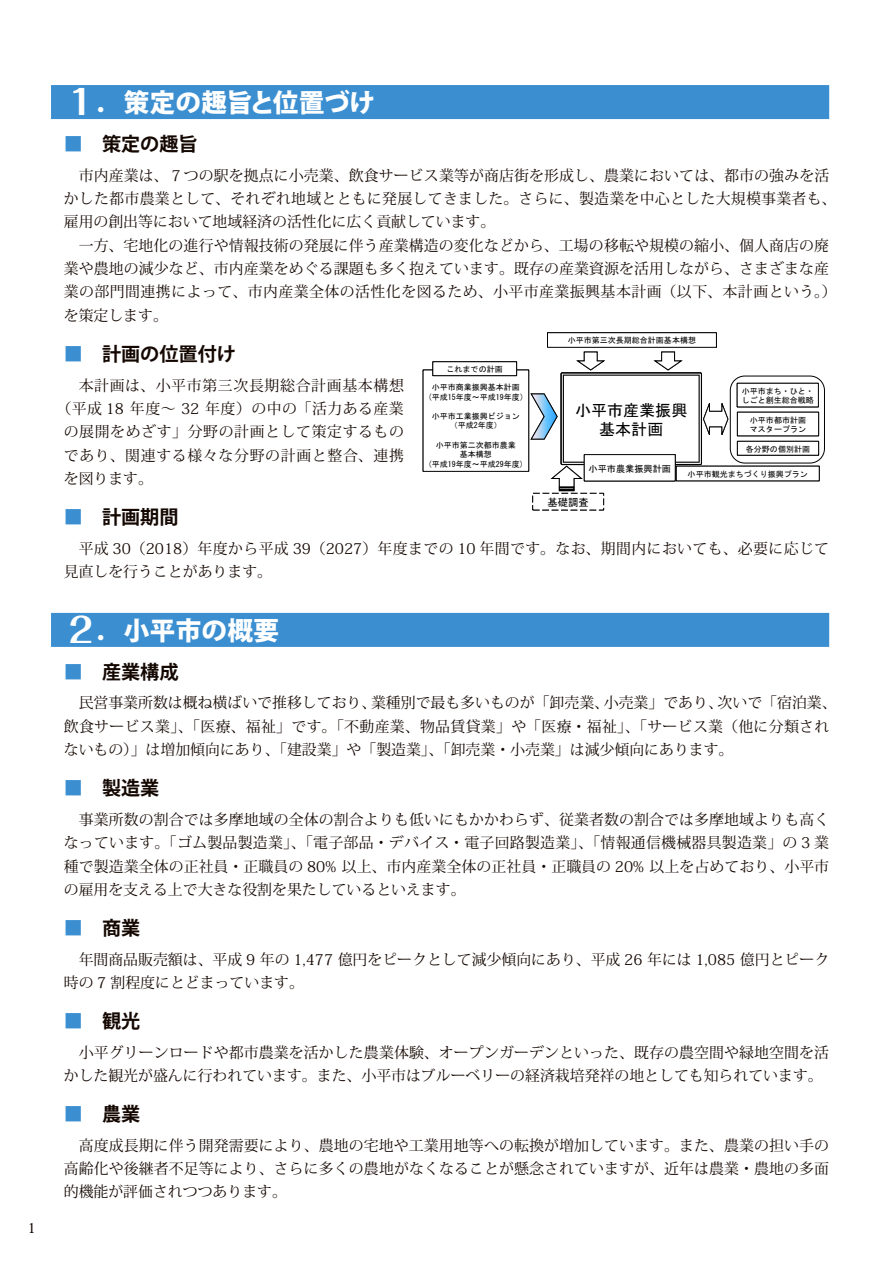
<style>
.page{position:relative;width:893px;height:1263px;background:#fff}
.page>*{position:absolute;margin:0;border:0;box-sizing:border-box;transform-origin:0 0}
.t1{font:800 25.5px "Koz Go Pro";letter-spacing:.01em;color:#fff}
.t2{font:700 19.2px "Koz Go Pro";color:#140700}
.t3{font:16.05px/19.2px "MS Gothic";color:#000;text-align:center}
.t4{font:14.85px/23.4px "Koz Min Pro";letter-spacing:.01em;color:#140700}
.t5{font:14.85px "Koz Min Pro";letter-spacing:.045em;color:#140700}
.t6{font:14.85px "Koz Min Pro";letter-spacing:.03em;color:#140700}
.t7{font:14.85px "Koz Min Pro";letter-spacing:.04em;color:#140700}
.t8{font:500 13.8px "Koz Min Pro";color:#140700}
.t9{font:10.35px "MS Gothic";color:#000}
.t10{font:9.15px "MS Gothic";color:#000}
.t11{font:7.95px/9.6px "MS Gothic";color:#000;text-align:center}
.s1{font-family:"Folk Pro";font-weight:700;font-size:34.05px}
.s2{color:#3b8fd1}
</style>
<div class="page">
<div style="left:51px;top:85px;width:778px;height:34px;background:#3b8fd1"></div>
<div style="left:51px;top:613px;width:778px;height:34px;background:#3b8fd1"></div>
<div style="left:547px;top:332px;width:170px;height:16px;border:1px solid #000"></div>
<div style="left:737px;top:383px;width:82px;height:24px;border:1px solid #000"></div>
<div style="left:423px;top:370px;width:106px;height:102px;border:1px solid #000"></div>
<div style="left:737px;top:441px;width:82px;height:14px;border:1px solid #000"></div>
<div style="left:532px;top:493px;width:72px;height:17px;border:1px dashed #000"></div>
<svg style="left:530px;top:351px;width:198px;height:140px"></svg>
<div style="left:433px;top:362px;width:84px;height:14px;background:#fff"></div>
<div style="left:433px;top:361px;width:84px;height:15px;border:1px solid #000"></div>
<div style="left:730px;top:376px;width:95px;height:87px;border:1px solid #000;border-radius:15px"></div>
<p class="t8" style="left:28px;top:1218px;width:10px">1</p>
<h1 class="t1" style="left:64px;top:86px;width:313px"><span class="s1">１</span>．策定の趣旨と位置づけ</h1>
<p class="t2" style="left:64px;top:131px;width:135px"><span class="s2">■</span>　策定の趣旨</p>
<p class="t4" style="left:64px;top:163px;width:774px;text-indent:15px">市内産業は、７つの駅を拠点に小売業、飲食サービス業等が商店街を形成し、農業においては、都市の強みを活かした都市農業として、それぞれ地域とともに発展してきました。さらに、製造業を中心とした大規模事業者も、雇用の創出等において地域経済の活性化に広く貢献しています。</p>
<p class="t4" style="left:64px;top:233px;width:774px;text-indent:15px">一方、宅地化の進行や情報技術の発展に伴う産業構造の変化などから、工場の移転や規模の縮小、個人商店の廃業や農地の減少など、市内産業をめぐる課題も多く抱えています。既存の産業資源を活用しながら、さまざまな産業の部門間連携によって、市内産業全体の活性化を図るため、小平市産業振興基本計画（以下、本計画という。）を策定します。</p>
<p class="t2" style="left:64px;top:341px;width:174px"><span class="s2">■</span>　計画の位置付け</p>
<p class="t5" style="left:79px;top:374px;width:327px">本計画は、小平市第三次長期総合計画基本構想</p>
<p class="t6" style="left:56px;top:398px;width:349px">（平成 18 年度～ 32 年度）の中の「活力ある産業</p>
<p class="t7" style="left:64px;top:421px;width:342px">の展開をめざす」分野の計画として策定するもの</p>
<p class="t5" style="left:64px;top:445px;width:342px">であり、関連する様々な分野の計画と整合、連携</p>
<p class="t4" style="left:64px;top:466px;width:91px">を図ります。</p>
<p class="t2" style="left:64px;top:504px;width:116px"><span class="s2">■</span>　計画期間</p>
<p class="t4" style="left:64px;top:536px;width:767px;text-indent:15px">平成 30（2018）年度から平成 39（2027）年度までの 10 年間です。なお、期間内においても、必要に応じて見直しを行うことがあります。</p>
<h1 class="t1" style="left:64px;top:614px;width:217px"><span class="s1">２</span>．小平市の概要</h1>
<p class="t2" style="left:64px;top:659px;width:116px"><span class="s2">■</span>　産業構成</p>
<p class="t4" style="left:64px;top:691px;width:774px;text-indent:15px">民営事業所数は概ね横ばいで推移しており、業種別で最も多いものが「卸売業、小売業」であり、次いで「宿泊業、飲食サービス業」、「医療、福祉」です。「不動産業、物品賃貸業」や「医療・福祉」、「サービス業（他に分類されないもの）」は増加傾向にあり、「建設業」や「製造業」、「卸売業・小売業」は減少傾向にあります。</p>
<p class="t2" style="left:64px;top:776px;width:97px"><span class="s2">■</span>　製造業</p>
<p class="t4" style="left:64px;top:807px;width:767px;text-align:justify;text-indent:15px">事業所数の割合では多摩地域の全体の割合よりも低いにもかかわらず、従業者数の割合では多摩地域よりも高くなっています。「ゴム製品製造業」、「電子部品・デバイス・電子回路製造業」、「情報通信機械器具製造業」の 3 業種で製造業全体の正社員・正職員の 80% 以上、市内産業全体の正社員・正職員の 20% 以上を占めており、小平市の雇用を支える上で大きな役割を果たしているといえます。</p>
<p class="t2" style="left:64px;top:915px;width:78px"><span class="s2">■</span>　商業</p>
<p class="t4" style="left:64px;top:947px;width:767px;text-indent:15px">年間商品販売額は、平成 9 年の 1,477 億円をピークとして減少傾向にあり、平成 26 年には 1,085 億円とピーク時の 7 割程度にとどまっています。</p>
<p class="t2" style="left:64px;top:1008px;width:78px"><span class="s2">■</span>　観光</p>
<p class="t4" style="left:64px;top:1040px;width:767px;text-indent:15px">小平グリーンロードや都市農業を活かした農業体験、オープンガーデンといった、既存の農空間や緑地空間を活かした観光が盛んに行われています。また、小平市はブルーベリーの経済栽培発祥の地としても知られています。</p>
<p class="t2" style="left:64px;top:1101px;width:78px"><span class="s2">■</span>　農業</p>
<p class="t4" style="left:64px;top:1133px;width:767px;text-align:justify;text-indent:15px">高度成長期に伴う開発需要により、農地の宅地や工業用地等への転換が増加しています。また、農業の担い手の高齢化や後継者不足等により、さらに多くの農地がなくなることが懸念されていますが、近年は農業・農地の多面的機能が評価されつつあります。</p>
<p class="t11" style="left:568px;top:335px;width:130px">小平市第三次長期総合計画基本構想</p>
<p class="t11" style="left:447px;top:364px;width:58px">これまでの計画</p>
<p class="t11" style="left:428px;top:382px;width:98px">小平市商業振興基本計画<br>(平成15年度～平成19年度)</p>
<p class="t11" style="left:432px;top:411px;width:90px">小平市工業振興ビジョン（平成2年度）</p>
<p class="t11" style="left:428px;top:440px;width:98px">小平市第二次都市農業<br>基本構想<br>(平成19年度～平成29年度)</p>
<p class="t11" style="left:742px;top:386px;width:74px;text-align:left">小平市まち・ひと・しごと創生総合戦略</p>
<p class="t3" style="left:575px;top:401px;width:114px">小平市産業振興基本計画</p>
<p class="t11" style="left:750px;top:415px;width:58px;text-align:left">小平市都市計画マスタープラン</p>
<p class="t11" style="left:746px;top:444px;width:66px">各分野の個別計画</p>
<p class="t10" style="left:588px;top:464px;width:84px">小平市農業振興計画</p>
<p class="t11" style="left:688px;top:469px;width:122px">小平市観光まちづくり振興プラン</p>
<p class="t9" style="left:547px;top:497px;width:43px">基礎調査</p>
</div>
